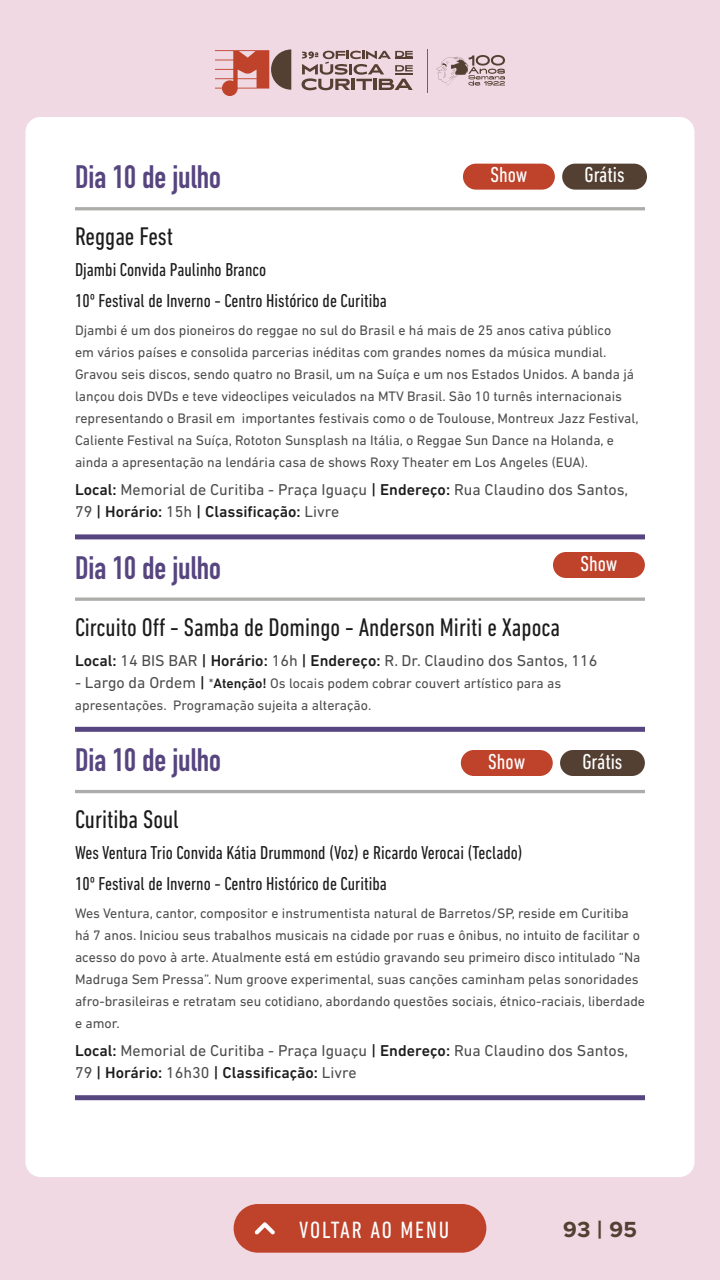
<style>
.page{position:relative;width:720px;height:1280px;background:#f0d9e3}
.page>*{position:absolute;margin:0;border:0;box-sizing:border-box;transform-origin:0 0}
.t1{font:700 32px "DIN Condensed";color:#574580}
.t2{font:condensed 26px "DIN Next LT Pro";color:#1c1c1c}
.t3{font:condensed 24px "DIN Next LT Pro";letter-spacing:.08em;color:#fff}
.t4{font:condensed 22px "DIN Next LT Pro";color:#fff}
.t5{font:700 22px "Metropolis";color:#544033}
.t6{font:condensed 19px/31px "DIN Next LT Pro";color:#1c1c1c}
.t7{font:16px/22px "DIN Next LT Pro";color:#4c4c4c}
.t8{font:14px/22px "DIN Next LT Pro";color:#4c4c4c}
.s1{font-weight:500;color:#1c1c1c}
.s2{font-size:16px}
.s3{font-weight:500;font-size:16px;color:#1c1c1c}
</style>
<div class="page">
<div style="left:26px;top:117px;width:668px;height:1060px;background:#fff;border-radius:15px"></div>
<svg style="left:436px;top:55px;width:69px;height:31px"></svg>
<svg style="left:302px;top:51px;width:111px;height:39px"></svg>
<svg style="left:215px;top:49px;width:76px;height:47px"></svg>
<hr style="left:427px;top:49px;width:1px;height:44px;background:#bf422b">
<div style="left:234px;top:1204px;width:252px;height:49px;background:#bf422b;border-radius:24px"></div>
<svg style="left:255px;top:1222px;width:20px;height:13px"></svg>
<hr style="left:75px;top:207px;width:570px;height:3px;background:#acadaa">
<div style="left:75px;top:534px;width:570px;height:5px;background:#574580"></div>
<hr style="left:75px;top:598px;width:570px;height:3px;background:#acadaa">
<div style="left:75px;top:727px;width:570px;height:5px;background:#574580"></div>
<hr style="left:75px;top:790px;width:570px;height:3px;background:#acadaa">
<div style="left:75px;top:1095px;width:570px;height:5px;background:#574580"></div>
<div style="left:463px;top:164px;width:92px;height:26px;background:#bf422b;border-radius:13px"></div>
<div style="left:562px;top:164px;width:85px;height:26px;background:#544033;border-radius:13px"></div>
<div style="left:461px;top:750px;width:92px;height:26px;background:#bf422b;border-radius:13px"></div>
<div style="left:560px;top:750px;width:85px;height:26px;background:#544033;border-radius:13px"></div>
<div style="left:553px;top:552px;width:92px;height:26px;background:#bf422b;border-radius:13px"></div>
<h1 class="t1" style="left:75px;top:156px;width:148px">Dia 10 de julho</h1>
<h2 class="t2" style="left:75px;top:222px;width:100px">Reggae Fest</h2>
<h3 class="t6" style="left:75px;top:254px;width:313px">Djambi Convida Paulinho Branco<br>10º Festival de Inverno - Centro Histórico de Curitiba</h3>
<p class="t8" style="left:75px;top:319px;width:565px">Djambi é um dos pioneiros do reggae no sul do Brasil e há mais de 25 anos cativa público<br>em vários países e consolida parcerias inéditas com grandes nomes da música mundial.<br>Gravou seis discos, sendo quatro no Brasil, um na Suíça e um nos Estados Unidos. A banda já lançou dois DVDs e teve videoclipes veiculados na MTV Brasil. São 10 turnês internacionais representando o Brasil em importantes festivais como o de Toulouse, Montreux Jazz Festival, Caliente Festival na Suíça, Rototon Sunsplash na Itália, o Reggae Sun Dance na Holanda, e ainda a apresentação na lendária casa de shows Roxy Theater em Los Angeles (EUA).</p>
<p class="t7" style="left:75px;top:479px;width:555px"><span class="s1">Local:</span> Memorial de Curitiba - Praça Iguaçu <span class="s1">| Endereço:</span> Rua Claudino dos Santos,<br>79 <span class="s1">| Horário:</span> 15h <span class="s1">| Classificação:</span> Livre</p>
<h1 class="t1" style="left:75px;top:546px;width:148px">Dia 10 de julho</h1>
<h2 class="t2" style="left:75px;top:612px;width:487px">Circuito Off - Samba de Domingo - Anderson Miriti e Xapoca</h2>
<p class="t7" style="left:75px;top:649px;width:524px"><span class="s1">Local:</span> 14 BIS BAR <span class="s1">| Horário:</span> 16h <span class="s1">| Endereço:</span> R. Dr. Claudino dos Santos, 116</p>
<p class="t8" style="left:75px;top:672px;width:488px"><span class="s2">- Largo da Ordem</span> <span class="s3">|</span> *<span class="s1">Atenção!</span> Os locais podem cobrar couvert artístico para as apresentações. Programação sujeita a alteração.</p>
<h1 class="t1" style="left:75px;top:738px;width:148px">Dia 10 de julho</h1>
<h2 class="t2" style="left:75px;top:805px;width:106px">Curitiba Soul</h2>
<h3 class="t6" style="left:75px;top:837px;width:449px">Wes Ventura Trio Convida Kátia Drummond (Voz) e Ricardo Verocai (Teclado)<br>10º Festival de Inverno - Centro Histórico de Curitiba</h3>
<p class="t8" style="left:75px;top:902px;width:572px">Wes Ventura, cantor, compositor e instrumentista natural de Barretos/SP, reside em Curitiba há 7 anos. Iniciou seus trabalhos musicais na cidade por ruas e ônibus, no intuito de facilitar o acesso do povo à arte. Atualmente está em estúdio gravando seu primeiro disco intitulado “Na Madruga Sem Pressa”. Num groove experimental, suas canções caminham pelas sonoridades afro-brasileiras e retratam seu cotidiano, abordando questões sociais, étnico-raciais, liberdade e amor.</p>
<p class="t7" style="left:75px;top:1040px;width:555px"><span class="s1">Local:</span> Memorial de Curitiba - Praça Iguaçu <span class="s1">| Endereço:</span> Rua Claudino dos Santos,<br>79 <span class="s1">| Horário:</span> 16h30 <span class="s1">| Classificação:</span> Livre</p>
<h3 class="t4" style="left:490px;top:162px;width:38px">Show</h3>
<h3 class="t4" style="left:585px;top:162px;width:42px">Grátis</h3>
<h3 class="t4" style="left:580px;top:551px;width:38px">Show</h3>
<h3 class="t4" style="left:488px;top:749px;width:38px">Show</h3>
<h3 class="t4" style="left:582px;top:749px;width:42px">Grátis</h3>
<h3 class="t3" style="left:299px;top:1216px;width:152px">VOLTAR AO MENU</h3>
<h3 class="t5" style="left:563px;top:1216px;width:76px">93 | 95</h3>
</div>
